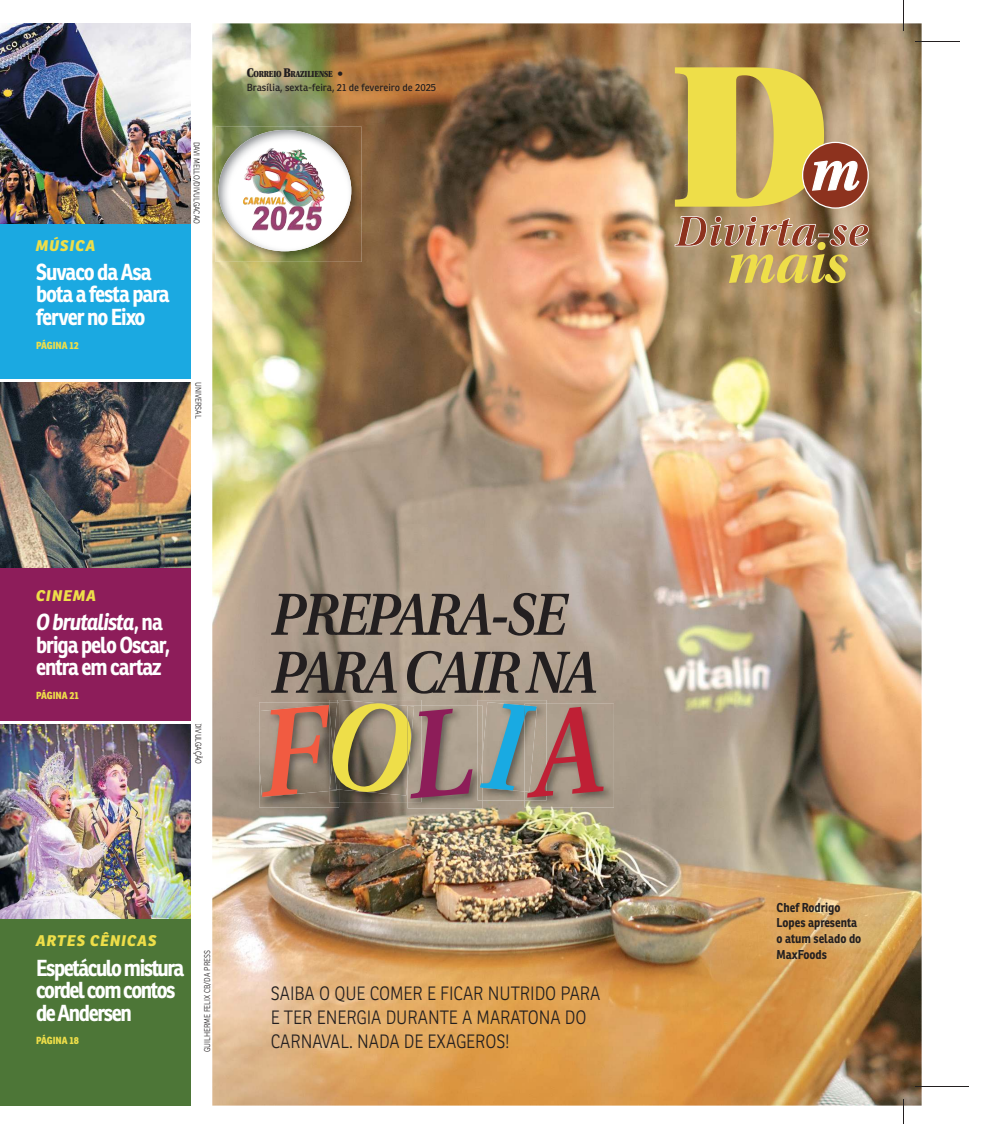
<style>
.page{position:relative;width:989px;height:1124px;background:#fff}
.page>*{position:absolute;margin:0;border:0;box-sizing:border-box;transform-origin:0 0}
.t1{font:italic 600 59.25px/58px "Utopia";letter-spacing:-.05em;color:#231f20;scale:.9 1}
.t2{font:700 22.5px/22.5px "Ronnia";letter-spacing:-.06em;color:#fff;scale:.9 1}
.t3{font:300 18.75px/23.8px "Ronnia";color:#231f20;scale:.9 1}
.t4{font:italic 800 15px "Ronnia";letter-spacing:.065em;color:#eede49}
.t5{font:700 12.5px/15.6px "Ronnia";color:#231f20;scale:.9 1}
.t6{font:10px "Ronnia";letter-spacing:.005em;color:#231f20}
.t7{font:800 10px "Ronnia";color:#eede49;scale:.9 1}
.t8{font:900 8.75px "Utopia";letter-spacing:-.005em;color:#231f20;scale:.8 1}
.t9{font:300 8.12px "Ronnia";color:#231f20;scale:.9 1}
.s1{font-size:12.5px}
.s2{font-style:italic}
</style>
<div class="page">
<img style="left:212px;top:23px;width:709px;height:1082px">
<div style="left:0;top:361px;width:191px;height:381px;background:#8d1d5a"></div>
<div style="left:0;top:724px;width:191px;height:381px;background:#4d7637"></div>
<img style="left:0;top:381px;width:191px;height:186px">
<hr style="left:915px;top:41px;width:45px;height:1px;background:#231f20">
<hr style="left:915px;top:1086px;width:53px;height:1px;background:#231f20">
<svg style="left:903px;top:1099px;width:1px;height:24px"></svg>
<hr style="left:903px;top:0;width:1px;height:31px;background:#231f20">
<div style="left:0;top:23px;width:191px;height:357px;background:#1ba9e1"></div>
<hr style="left:0;top:379px;width:198px;height:2px;background:#fff">
<hr style="left:0;top:721px;width:201px;height:3px;background:#fff">
<img style="left:0;top:23px;width:191px;height:201px">
<img style="left:0;top:724px;width:191px;height:194px">
<svg style="left:674px;top:216px;width:194px;height:30px;background:#ac8266"></svg>
<svg style="left:675px;top:67px;width:193px;height:142px;background:#cab058"></svg>
<div style="left:817px;top:242px;width:8px;height:8px;background:#eede49;border-radius:50%"></div>
<svg style="left:729px;top:254px;width:118px;height:29px;background:#c6b053"></svg>
<img style="left:259px;top:798px;width:80px;height:9px">
<img style="left:339px;top:798px;width:68px;height:4px">
<img style="left:329px;top:798px;width:10px;height:4px">
<img style="left:407px;top:705px;width:75px;height:103px">
<img style="left:407px;top:798px;width:14px;height:4px">
<img style="left:477px;top:700px;width:69px;height:100px">
<img style="left:477px;top:705px;width:5px;height:95px">
<img style="left:524px;top:703px;width:90px;height:104px">
<img style="left:524px;top:797px;width:22px;height:3px">
<img style="left:215px;top:127px;width:147px;height:135px">
<img style="left:218px;top:130px;width:133px;height:121px">
<img style="left:244px;top:152px;width:40px;height:51px">
<svg style="left:254px;top:699px;width:220px;height:99px;background:#887d6e"></svg>
<svg style="left:480px;top:702px;width:124px;height:95px;background:#988d7e"></svg>
<p class="t4" style="left:36px;top:236px;width:61px">MÚSICA</p>
<p class="t2" style="left:36px;top:262px;width:150px">Suvaco da Asa bota a festa para ferver no Eixo</p>
<p class="t7" style="left:36px;top:339px;width:49px">PÁGINA 12</p>
<p class="t9" style="left:201px;top:141px;width:93px;rotate:90deg">DAVI MELLO/DIVULGACAO</p>
<p class="t9" style="left:202px;top:382px;width:42px;rotate:90deg">UNIVERSAL</p>
<p class="t8" style="left:247px;top:69px;width:122px"><span class="s1">C</span>ORREIO <span class="s1">B</span>RAZILIENSE <span class="s1">•</span></p>
<p class="t6" style="left:247px;top:83px;width:191px">Brasília, sexta-feira, 21 de fevereiro de 2025</p>
<p class="t4" style="left:36px;top:587px;width:61px">CINEMA</p>
<p class="t2" style="left:36px;top:612px;width:151px"><span class="s2">O brutalista</span>, na briga pelo Oscar, entra em cartaz</p>
<p class="t7" style="left:36px;top:689px;width:49px">PÁGINA 21</p>
<p class="t9" style="left:202px;top:722px;width:47px;rotate:90deg">DIVULGAÇÃO</p>
<h1 class="t1" style="left:271px;top:585px;width:363px">PREPARA-SE<br>PARA CAIR NA</h1>
<p class="t4" style="left:36px;top:932px;width:122px">ARTES CÊNICAS</p>
<p class="t2" style="left:36px;top:957px;width:166px">Espetáculo mistura cordel com contos de Andersen</p>
<p class="t7" style="left:36px;top:1034px;width:49px">PÁGINA 18</p>
<p class="t9" style="left:203px;top:1052px;width:115px;rotate:-90deg">GUILHERME FELIX CB/DA PRESS</p>
<p class="t3" style="left:271px;top:982px;width:368px">SAIBA O QUE COMER E FICAR NUTRIDO PARA<br>E TER ENERGIA DURANTE A MARATONA DO<br>CARNAVAL. NADA DE EXAGEROS!</p>
<p class="t5" style="left:776px;top:900px;width:96px">Chef Rodrigo<br>Lopes apresenta o atum selado do<br>MaxFoods</p>
</div>
